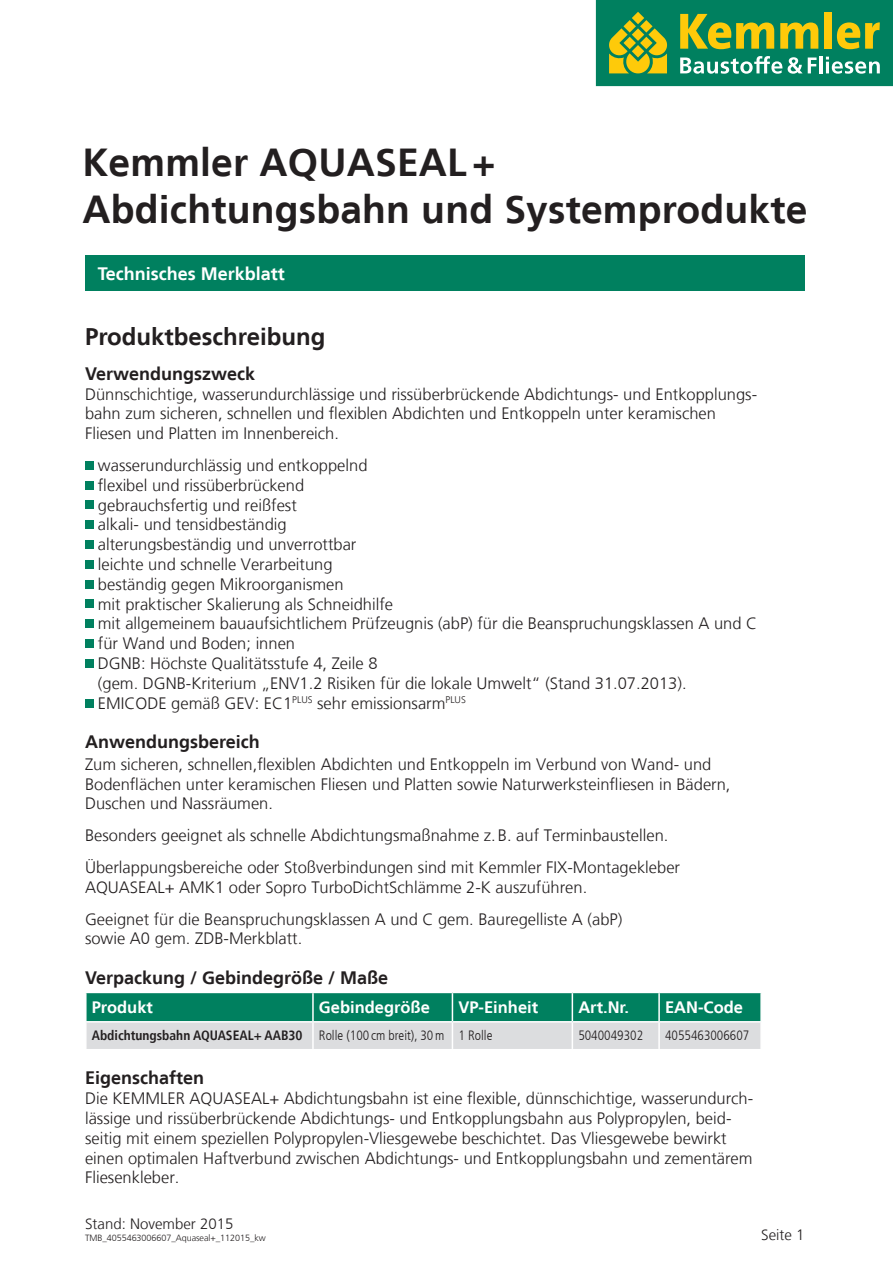
<style>
.page{position:relative;width:893px;height:1263px;background:#fff}
.page>*{position:absolute;margin:0;border:0;box-sizing:border-box;transform-origin:0 0}
.t1{font:700 39px/46.8px "Frutiger LT";letter-spacing:.005em;color:#231f20}
.t2{font:700 24px "Frutiger LT";color:#231f20}
.t3{font:700 18px "Frutiger LT";color:#231f20}
.t4{font:700 18px "Frutiger LT";color:#fff}
.t5{font:300 16.5px/19.8px "Frutiger LT";color:#231f20}
.t6{font:700 16.5px "Frutiger LT";color:#fff}
.t7{font:300 15px "Frutiger LT";color:#231f20}
.t8{font:700 condensed 13.5px "Frutiger LT";color:#231f20}
.t9{font:300 condensed 13.5px "Frutiger LT";color:#231f20}
.t10{font:300 9px "Frutiger LT";letter-spacing:-.005em;color:#231f20}
.s1{font-weight:300}
</style>
<div class="page">
<div style="left:596px;top:0;width:297px;height:86px;background:#00805f"></div>
<svg style="left:680px;top:56px;width:102px;height:18px"></svg>
<svg style="left:788px;top:57px;width:28px;height:17px"></svg>
<hr style="left:819px;top:56px;width:3px;height:17px;background:#fff">
<svg style="left:826px;top:57px;width:54px;height:17px"></svg>
<svg style="left:609px;top:12px;width:59px;height:62px"></svg>
<svg style="left:680px;top:14px;width:94px;height:35px"></svg>
<svg style="left:780px;top:23px;width:38px;height:26px"></svg>
<div style="left:824px;top:12px;width:8px;height:37px;background:#feca0a"></div>
<svg style="left:837px;top:22px;width:43px;height:27px"></svg>
<div style="left:85px;top:461px;width:8px;height:8px;background:#00805f"></div>
<div style="left:85px;top:481px;width:8px;height:8px;background:#00805f"></div>
<div style="left:85px;top:501px;width:8px;height:8px;background:#00805f"></div>
<div style="left:85px;top:521px;width:8px;height:8px;background:#00805f"></div>
<div style="left:85px;top:540px;width:8px;height:9px;background:#00805f"></div>
<div style="left:85px;top:560px;width:8px;height:8px;background:#00805f"></div>
<div style="left:85px;top:580px;width:8px;height:8px;background:#00805f"></div>
<div style="left:85px;top:600px;width:8px;height:8px;background:#00805f"></div>
<div style="left:85px;top:620px;width:8px;height:8px;background:#00805f"></div>
<div style="left:85px;top:639px;width:8px;height:9px;background:#00805f"></div>
<div style="left:85px;top:659px;width:8px;height:8px;background:#00805f"></div>
<div style="left:85px;top:699px;width:8px;height:8px;background:#00805f"></div>
<svg style="left:86px;top:992px;width:675px;height:57px;background:#74b2a3"></svg>
<hr style="left:658px;top:1022px;width:2px;height:27px;background:#fff">
<hr style="left:760px;top:1022px;width:2px;height:27px;background:#fff">
<div style="left:85px;top:255px;width:720px;height:36px;background:#00805f"></div>
<h1 class="t1" style="left:82px;top:139px;width:727px">Kemmler AQUASEAL+<br>Abdichtungsbahn und Systemprodukte</h1>
<p class="t4" style="left:98px;top:263px;width:189px">Technisches Merkblatt</p>
<h2 class="t2" style="left:85px;top:323px;width:242px">Produktbeschreibung</h2>
<p class="t3" style="left:85px;top:363px;width:172px">Verwendungszweck</p>
<p class="t5" style="left:85px;top:384px;width:674px">Dünnschichtige, wasserundurchlässige und rissüberbrückende Abdichtungs- und Entkopplungs&shy;bahn zum sicheren, schnellen und flexiblen Abdichten und Entkoppeln unter keramischen<br>Fliesen und Platten im Innenbereich.</p>
<p class="t5" style="left:98px;top:456px;width:661px">wasserundurchlässig und entkoppelnd<br>flexibel und rissüberbrückend<br>gebrauchsfertig und reißfest<br>alkali- und tensidbeständig<br>alterungsbeständig und unverrottbar<br>leichte und schnelle Verarbeitung<br>beständig gegen Mikroorganismen<br>mit praktischer Skalierung als Schneidhilfe<br>mit allgemeinem bauaufsichtlichem Prüfzeugnis (abP) für die Beanspruchungsklassen A und C für Wand und Boden; innen<br>DGNB: Höchste Qualitätsstufe 4, Zeile 8<br>(gem. DGNB-Kriterium „ENV1.2 Risiken für die lokale Umwelt“ (Stand 31.07.2013).<br>EMICODE gemäß GEV: EC1<sup>PLUS</sup> sehr emissionsarm<sup>PLUS</sup></p>
<p class="t3" style="left:85px;top:731px;width:176px">Anwendungsbereich</p>
<p class="t5" style="left:85px;top:754px;width:647px">Zum sicheren, schnellen,flexiblen Abdichten und Entkoppeln im Verbund von Wand- und<br>Bodenflächen unter keramischen Fliesen und Platten sowie Naturwerksteinfliesen in Bädern,<br>Duschen und Nassräumen.</p>
<p class="t5" style="left:85px;top:820px;width:597px;line-height:31.8px">Besonders geeignet als schnelle Abdichtungsmaßnahme z.B. auf Terminbaustellen.<br>Überlappungsbereiche oder Stoßverbindungen sind mit Kemmler FIX-Montagekleber</p>
<p class="t5" style="left:85px;top:871px;width:539px;line-height:31.8px">AQUASEAL+ AMK1 oder Sopro TurboDichtSchlämme 2-K auszuführen.<br>Geeignet für die Beanspruchungsklassen A und C gem. Bauregelliste A (abP)</p>
<p class="t5" style="left:85px;top:929px;width:219px">sowie A0 gem. ZDB-Merkblatt.</p>
<p class="t3" style="left:85px;top:967px;width:305px">Verpackung / Gebindegröße / Maße</p>
<p class="t6" style="left:92px;top:998px;width:63px">Produkt</p>
<p class="t6" style="left:319px;top:998px;width:112px">Gebindegröße</p>
<p class="t6" style="left:458px;top:998px;width:81px">VP-Einheit</p>
<p class="t6" style="left:578px;top:998px;width:52px">Art.Nr.</p>
<p class="t6" style="left:665px;top:998px;width:79px">EAN-Code</p>
<p class="t8" style="left:92px;top:1028px;width:402px">Abdichtungsbahn AQUASEAL+ AAB30 <span class="s1">Rolle (100 cm breit), 30m 1 Rolle</span></p>
<p class="t9" style="left:578px;top:1028px;width:66px">5040049302</p>
<p class="t9" style="left:665px;top:1028px;width:86px">4055463006607</p>
<p class="t3" style="left:85px;top:1067px;width:121px">Eigenschaften</p>
<p class="t5" style="left:85px;top:1089px;width:670px">Die KEMMLER AQUASEAL+ Abdichtungsbahn ist eine flexible, dünnschichtige, wasserundurch&shy;lässige und rissüberbrückende Abdichtungs- und Entkopplungsbahn aus Polypropylen, beid&shy;seitig mit einem speziellen Polypropylen-Vliesgewebe beschichtet. Das Vliesgewebe bewirkt einen optimalen Haftverbund zwischen Abdichtungs- und Entkopplungsbahn und zementärem Fliesenkleber.</p>
<p class="t7" style="left:85px;top:1215px;width:150px">Stand: November 2015</p>
<p class="t10" style="left:85px;top:1232px;width:182px">TMB_4055463006607_Aquaseal+_112015_kw</p>
<p class="t7" style="left:761px;top:1227px;width:45px">Seite 1</p>
</div>
